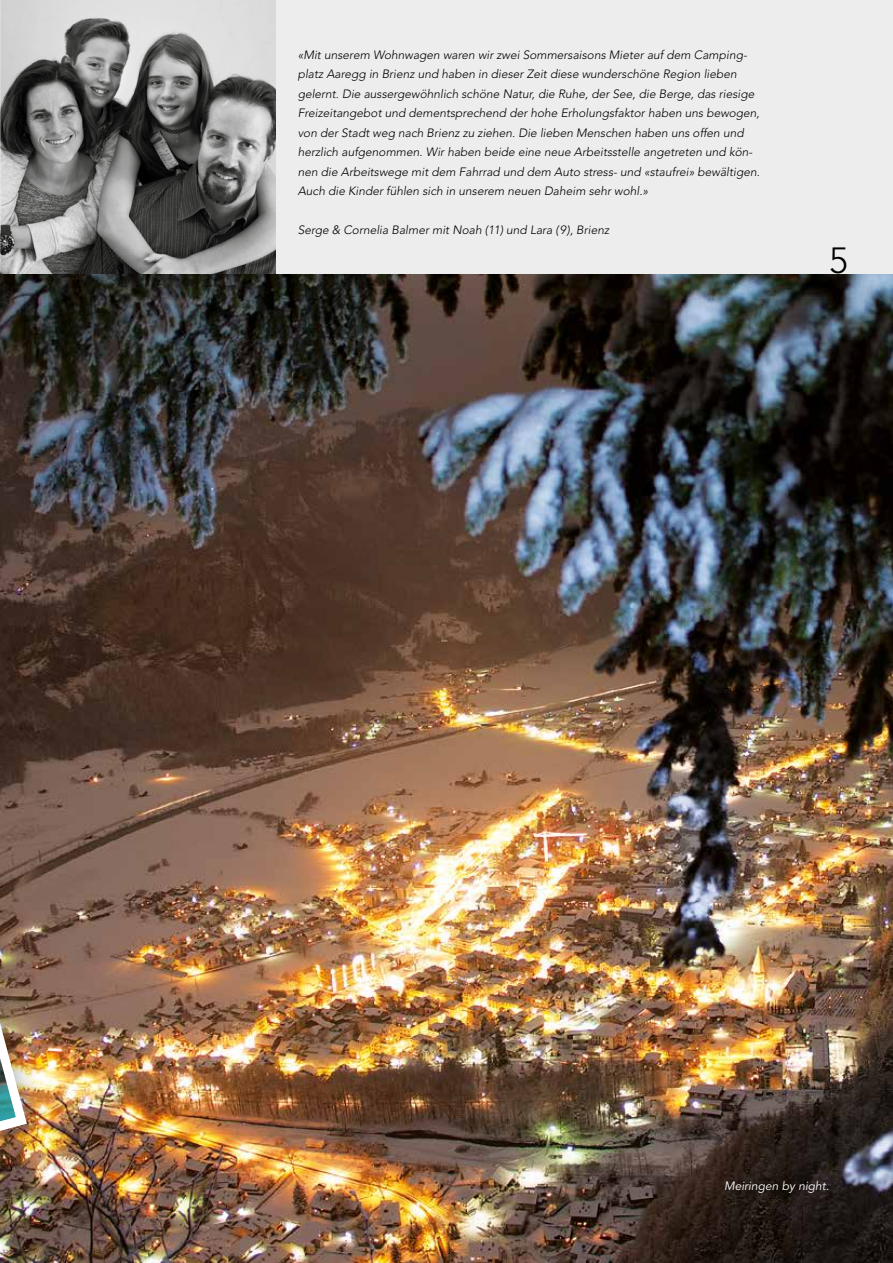
<style>
.page{position:relative;width:893px;height:1263px;background:#fff}
.page>*{position:absolute;margin:0;border:0;box-sizing:border-box;transform-origin:0 0}
.t1{font:300 36.15px "Avenir LT Std";color:#000}
.t2{font:italic 300 12px/19.5px "Avenir LT Std";color:#000}
.t3{font:italic 12px "Avenir LT Std";color:#fff}
</style>
<div class="page">
<img style="left:0;top:273px;width:893px;height:990px">
<img style="left:1px;top:0;width:275px;height:273px">
<img style="left:0;top:0;width:1px;height:273px">
<div style="left:276px;top:0;width:617px;height:273px;background:#ededed"></div>
<div style="left:0;top:900px;width:49px;height:321px;background:#000;opacity:.7"></div>
<img style="left:0;top:917px;width:32px;height:288px">
<p class="t2" style="left:298px;top:45px;width:464px">«Mit unserem Wohnwagen waren wir zwei Sommersaisons Mieter auf dem Camping&shy;platz Aaregg in Brienz und haben in dieser Zeit diese wunderschöne Region lieben gelernt. Die aussergewöhnlich schöne Natur, die Ruhe, der See, die Berge, das riesige Freizeitangebot und dementsprechend der hohe Erholungsfaktor haben uns bewogen, von der Stadt weg nach Brienz zu ziehen. Die lieben Menschen haben uns offen und herzlich aufgenommen. Wir haben beide eine neue Arbeitsstelle angetreten und kön&shy;nen die Arbeitswege mit dem Fahrrad und dem Auto stress- und «staufrei» bewältigen.<br>Auch die Kinder fühlen sich in unserem neuen Daheim sehr wohl.»</p>
<p class="t2" style="left:298px;top:220px;width:313px">Serge &amp; Cornelia Balmer mit Noah (11) und Lara (9), Brienz</p>
<h1 class="t1" style="left:829px;top:239px;width:20px">5</h1>
<p class="t3" style="left:724px;top:1178px;width:107px">Meiringen by night.</p>
</div>
